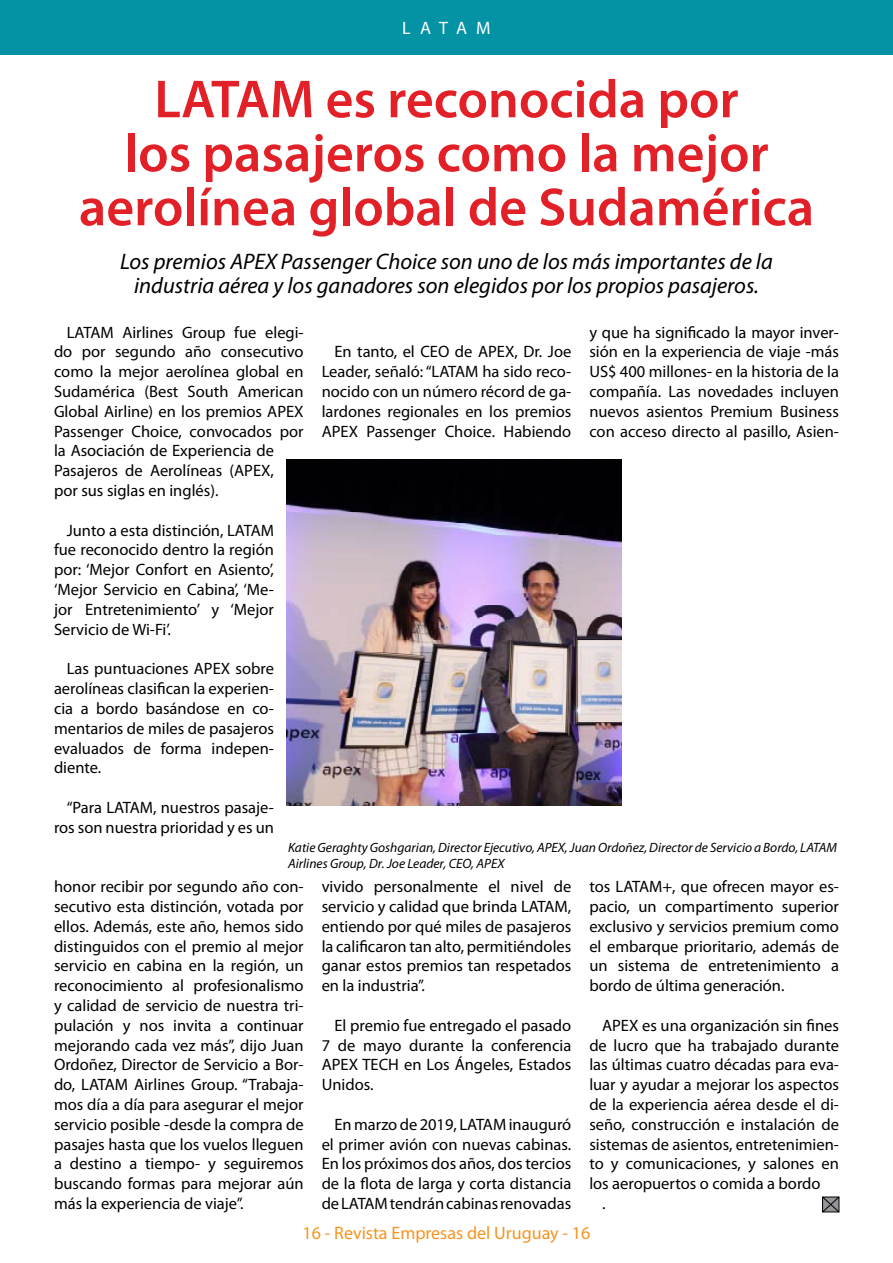
<style>
.page{position:relative;width:893px;height:1263px;background:#fff}
.page>*{position:absolute;margin:0;border:0;box-sizing:border-box;transform-origin:0 0}
.t1{font:600 54px/54px "Myriad Pro";color:#e22027;text-align:center}
.t2{font:italic 22.5px/24px "Myriad Pro";color:#000;text-align:center}
.t3{font:18px "Myriad Pro";color:#f69420}
.t4{font:18px "Myriad Pro";letter-spacing:.48em;color:#fff}
.t5{font:16.5px/19.8px "Myriad Pro";color:#000;text-align:justify}
.t6{font:italic 13.5px/16.2px "Myriad Pro";color:#000}
</style>
<div class="page">
<div style="left:0;top:0;width:893px;height:54px;background:#0393a4"></div>
<svg style="left:822px;top:1196px;width:18px;height:17px"></svg>
<img style="left:287px;top:459px;width:334px;height:346px">
<p class="t4" style="left:402px;top:17px;width:90px">LATAM</p>
<h1 class="t1" style="left:79px;top:71px;width:737px">LATAM es reconocida por<br>los pasajeros como la mejor aerolínea global de Sudamérica</h1>
<h2 class="t2" style="left:120px;top:249px;width:654px">Los premios APEX Passenger Choice son uno de los más importantes de la industria aérea y los ganadores son elegidos por los propios pasajeros.</h2>
<p class="t5" style="left:54px;top:322px;width:251px;text-align:left;text-indent:13px">LATAM Airlines Group fue elegi&shy;do por segundo año consecutivo como la mejor aerolínea global en<br>Sudamérica (Best South American<br>Global Airline) en los premios APEX<br>Passenger Choice, convocados por la Asociación de Experiencia de<br>Pasajeros de Aerolíneas (APEX,<br>por sus siglas en inglés).</p>
<p class="t5" style="left:54px;top:520px;width:221px;text-indent:13px">Junto a esta distinción, LATAM fue reconocido dentro la región por: ‘Mejor Confort en Asiento’, ‘Mejor Servicio en Cabina’, ‘Me&shy;jor Entretenimiento’ y ‘Mejor Servicio de Wi-Fi’.</p>
<p class="t5" style="left:54px;top:659px;width:221px;text-indent:13px">Las puntuaciones APEX sobre aerolíneas clasifican la experien&shy;cia a bordo basándose en co&shy;mentarios de miles de pasajeros evaluados de forma indepen&shy;diente.</p>
<p class="t5" style="left:54px;top:797px;width:221px;text-align:right">“Para LATAM, nuestros pasaje&shy;ros son nuestra prioridad y es un</p>
<p class="t5" style="left:322px;top:342px;width:251px;text-indent:13px">En tanto, el CEO de APEX, Dr. Joe Leader, señaló: “LATAM ha sido reco&shy;nocido con un número récord de ga&shy;lardones regionales en los premios APEX Passenger Choice. Habiendo</p>
<p class="t5" style="left:589px;top:322px;width:251px">y que ha significado la mayor inver&shy;sión en la experiencia de viaje -más US$ 400 millones- en la historia de la compañía. Las novedades incluyen nuevos asientos Premium Business con acceso directo al pasillo, Asien-</p>
<p class="t6" style="left:288px;top:839px;width:551px">Katie Geraghty Goshgarian, Director Ejecutivo, APEX, Juan Ordoñez, Director de Servicio a Bordo, LATAM<br>Airlines Group, Dr. Joe Leader, CEO, APEX</p>
<p class="t5" style="left:54px;top:876px;width:251px">honor recibir por segundo año con&shy;secutivo esta distinción, votada por ellos. Además, este año, hemos sido distinguidos con el premio al mejor servicio en cabina en la región, un reconocimiento al profesionalismo y calidad de servicio de nuestra tri&shy;pulación y nos invita a continuar mejorando cada vez más”, dijo Juan Ordoñez, Director de Servicio a Bor&shy;do, LATAM Airlines Group. “Trabaja&shy;mos día a día para asegurar el mejor servicio posible -desde la compra de pasajes hasta que los vuelos lleguen a destino a tiempo- y seguiremos buscando formas para mejorar aún más la experiencia de viaje”.</p>
<p class="t5" style="left:322px;top:876px;width:251px">vivido personalmente el nivel de servicio y calidad que brinda LATAM, entiendo por qué miles de pasajeros la calificaron tan alto, permitiéndoles ganar estos premios tan respetados en la industria”.</p>
<p class="t5" style="left:322px;top:1015px;width:251px;text-indent:13px">El premio fue entregado el pasado 7 de mayo durante la conferencia APEX TECH en Los Ángeles, Estados Unidos.</p>
<p class="t5" style="left:322px;top:1114px;width:251px;text-indent:13px">En marzo de 2019, LATAM inauguró el primer avión con nuevas cabinas.<br>En los próximos dos años, dos tercios de la flota de larga y corta distancia de LATAM tendrán cabinas renovadas</p>
<p class="t5" style="left:589px;top:876px;width:251px">tos LATAM+, que ofrecen mayor es&shy;pacio, un compartimento superior exclusivo y servicios premium como el embarque prioritario, además de un sistema de entretenimiento a bordo de última generación.</p>
<p class="t5" style="left:602px;top:1015px;width:238px">APEX es una organización sin fines</p>
<p class="t5" style="left:589px;top:1035px;width:251px">de lucro que ha trabajado durante</p>
<p class="t5" style="left:589px;top:1055px;width:251px">las últimas cuatro décadas para eva-</p>
<p class="t5" style="left:589px;top:1074px;width:251px">luar y ayudar a mejorar los aspectos</p>
<p class="t5" style="left:589px;top:1094px;width:251px">de la experiencia aérea desde el di-</p>
<p class="t5" style="left:589px;top:1114px;width:251px">seño, construcción e instalación de</p>
<p class="t5" style="left:589px;top:1134px;width:251px">sistemas de asientos, entretenimien-</p>
<p class="t5" style="left:589px;top:1154px;width:251px">to y comunicaciones, y salones en</p>
<p class="t5" style="left:589px;top:1173px;width:233px">los aeropuertos o comida a bordo</p>
<p class="t5" style="left:602px;top:1193px;width:5px">.</p>
<p class="t3" style="left:303px;top:1221px;width:289px">16 - Revista Empresas del Uruguay - 16</p>
</div>
